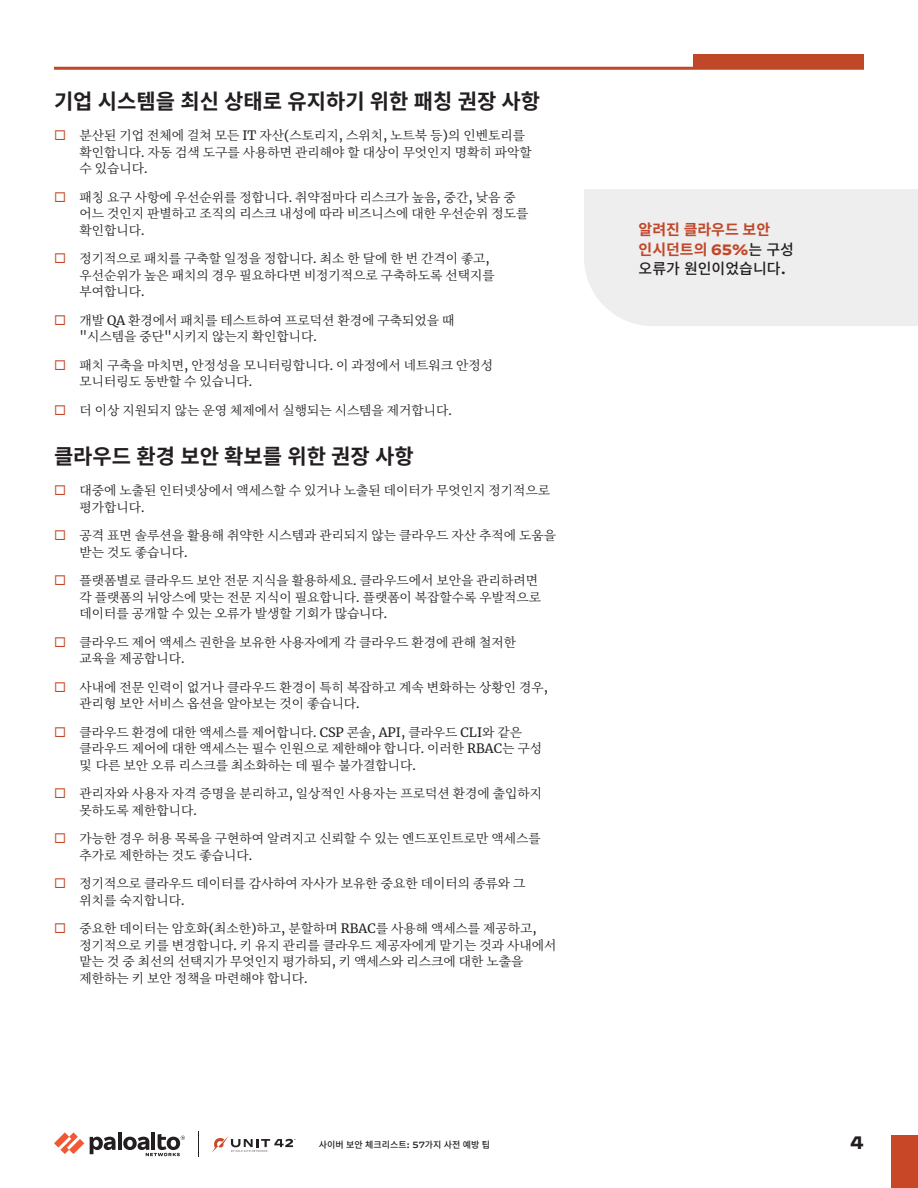
<style>
.page{position:relative;width:918px;height:1188px;background:#fff}
.page>*{position:absolute;margin:0;border:0;box-sizing:border-box;transform-origin:0 0}
.t1{font:700 21px "Noto Sans KR";color:#231f20}
.t2{font:700 18px "Decimal";color:#231f20}
.body-text{font:700 15px/19.5px "Noto Sans KR";color:#c14729}
.bullet-list{font:12.75px/16.5px "Noto Serif KR";color:#231f20}
.t3{font:500 9px "Noto Sans KR";color:#231f20}
.s1{color:#c14729}
.s2{font-family:"Merriweather"}
.s3{font-family:"Decimal"}
.s4{font-weight:500;color:#231f20}
.s5{font-family:"Decimal";font-weight:500;color:#231f20}
</style>
<div class="page">
<div style="left:891px;top:1136px;width:27px;height:52px;background:#c74726"></div>
<div style="left:693px;top:54px;width:171px;height:14px;background:#c14729"></div>
<hr style="left:54px;top:67px;width:810px;height:3px;background:#c14729">
<svg style="left:54px;top:1132px;width:30px;height:22px"></svg>
<hr style="left:118px;top:1132px;width:4px;height:18px;background:#231f20">
<svg style="left:90px;top:1137px;width:26px;height:17px"></svg>
<hr style="left:152px;top:1132px;width:3px;height:18px;background:#231f20">
<svg style="left:123px;top:1134px;width:62px;height:22px"></svg>
<svg style="left:198px;top:1132px;width:1px;height:25px"></svg>
<svg style="left:212px;top:1136px;width:84px;height:17px"></svg>
<div style="left:584px;top:189px;width:334px;height:137px;background:#eee"></div>
<p class="t1" style="left:54px;top:89px;width:488px">기업 시스템을 최신 상태로 유지하기 위한 패칭 권장 사항</p>
<p class="bullet-list" style="left:80px;top:127px;width:454px;text-indent:-26px"><span class="s1">◻</span> 분산된 기업 전체에 걸쳐 모든 <span class="s2">IT</span> 자산<span class="s2">(</span>스토리지<span class="s2">,</span> 스위치<span class="s2">,</span> 노트북 등<span class="s2">)</span>의 인벤토리를 확인합니다<span class="s2">.</span> 자동 검색 도구를 사용하면 관리해야 할 대상이 무엇인지 명확히 파악할 수 있습니다<span class="s2">.</span></p>
<p class="bullet-list" style="left:80px;top:189px;width:450px;text-indent:-26px"><span class="s1">◻</span> 패칭 요구 사항에 우선순위를 정합니다<span class="s2">.</span> 취약점마다 리스크가 높음<span class="s2">,</span> 중간<span class="s2">,</span> 낮음 중 어느 것인지 판별하고 조직의 리스크 내성에 따라 비즈니스에 대한 우선순위 정도를 확인합니다<span class="s2">.</span></p>
<p class="bullet-list" style="left:80px;top:250px;width:417px;text-indent:-26px"><span class="s1">◻</span> 정기적으로 패치를 구축할 일정을 정합니다<span class="s2">.</span> 최소 한 달에 한 번 간격이 좋고<span class="s2">, </span>우선순위가 높은 패치의 경우 필요하다면 비정기적으로 구축하도록 선택지를 부여합니다<span class="s2">.</span></p>
<p class="bullet-list" style="left:80px;top:312px;width:376px;text-indent:-26px"><span class="s1">◻</span> 개발 <span class="s2">QA</span> 환경에서 패치를 테스트하여 프로덕션 환경에 구축되었을 때 <span class="s2">"</span>시스템을 중단<span class="s2">"</span>시키지 않는지 확인합니다<span class="s2">.</span></p>
<p class="bullet-list" style="left:80px;top:357px;width:415px;text-indent:-26px"><span class="s1">◻</span> 패치 구축을 마치면<span class="s2">,</span> 안정성을 모니터링합니다<span class="s2">.</span> 이 과정에서 네트워크 안정성 모니터링도 동반할 수 있습니다<span class="s2">.</span></p>
<p class="bullet-list" style="left:54px;top:402px;width:399px"><span class="s1">◻</span> 더 이상 지원되지 않는 운영 체제에서 실행되는 시스템을 제거합니다<span class="s2">.</span></p>
<p class="t1" style="left:54px;top:444px;width:361px">클라우드 환경 보안 확보를 위한 권장 사항</p>
<p class="bullet-list" style="left:80px;top:483px;width:472px;text-indent:-26px"><span class="s1">◻</span> 대중에 노출된 인터넷상에서 액세스할 수 있거나 노출된 데이터가 무엇인지 정기적으로 평가합니다<span class="s2">.</span></p>
<p class="bullet-list" style="left:80px;top:528px;width:478px;text-indent:-26px"><span class="s1">◻</span> 공격 표면 솔루션을 활용해 취약한 시스템과 관리되지 않는 클라우드 자산 추적에 도움을 받는 것도 좋습니다<span class="s2">.</span></p>
<p class="bullet-list" style="left:80px;top:573px;width:463px;text-indent:-26px"><span class="s1">◻</span> 플랫폼별로 클라우드 보안 전문 지식을 활용하세요<span class="s2">.</span> 클라우드에서 보안을 관리하려면 각 플랫폼의 뉘앙스에 맞는 전문 지식이 필요합니다<span class="s2">.</span> 플랫폼이 복잡할수록 우발적으로 데이터를 공개할 수 있는 오류가 발생할 기회가 많습니다<span class="s2">.</span></p>
<p class="bullet-list" style="left:80px;top:634px;width:438px;text-indent:-26px"><span class="s1">◻</span> 클라우드 제어 액세스 권한을 보유한 사용자에게 각 클라우드 환경에 관해 철저한 교육을 제공합니다<span class="s2">.</span></p>
<p class="bullet-list" style="left:80px;top:679px;width:470px;text-indent:-26px"><span class="s1">◻</span> 사내에 전문 인력이 없거나 클라우드 환경이 특히 복잡하고 계속 변화하는 상황인 경우<span class="s2">, </span>관리형 보안 서비스 옵션을 알아보는 것이 좋습니다<span class="s2">.</span></p>
<p class="bullet-list" style="left:80px;top:724px;width:464px;text-indent:-26px"><span class="s1">◻</span> 클라우드 환경에 대한 액세스를 제어합니다<span class="s2">. CSP</span> 콘솔<span class="s2">, API,</span> 클라우드 <span class="s2">CLI</span>와 같은 클라우드 제어에 대한 액세스는 필수 인원으로 제한해야 합니다<span class="s2">.</span> 이러한 <span class="s2">RBAC</span>는 구성 및 다른 보안 오류 리스크를 최소화하는 데 필수 불가결합니다<span class="s2">.</span></p>
<p class="bullet-list" style="left:80px;top:786px;width:464px;text-indent:-26px"><span class="s1">◻</span> 관리자와 사용자 자격 증명을 분리하고<span class="s2">,</span> 일상적인 사용자는 프로덕션 환경에 출입하지 못하도록 제한합니다<span class="s2">.</span></p>
<p class="bullet-list" style="left:80px;top:831px;width:463px;text-indent:-26px"><span class="s1">◻</span> 가능한 경우 허용 목록을 구현하여 알려지고 신뢰할 수 있는 엔드포인트로만 액세스를 추가로 제한하는 것도 좋습니다<span class="s2">.</span></p>
<p class="bullet-list" style="left:80px;top:876px;width:447px;text-indent:-26px"><span class="s1">◻</span> 정기적으로 클라우드 데이터를 감사하여 자사가 보유한 중요한 데이터의 종류와 그 위치를 숙지합니다<span class="s2">.</span></p>
<p class="bullet-list" style="left:80px;top:921px;width:478px;text-indent:-26px"><span class="s1">◻</span> 중요한 데이터는 암호화<span class="s2">(</span>최소한<span class="s2">)</span>하고<span class="s2">,</span> 분할하며 <span class="s2">RBAC</span>를 사용해 액세스를 제공하고<span class="s2">, </span>정기적으로 키를 변경합니다<span class="s2">.</span> 키 유지 관리를 클라우드 제공자에게 맡기는 것과 사내에서 맡는 것 중 최선의 선택지가 무엇인지 평가하되<span class="s2">,</span> 키 액세스와 리스크에 대한 노출을 제한하는 키 보안 정책을 마련해야 합니다<span class="s2">.</span></p>
<p class="body-text" style="left:639px;top:221px;width:157px">알려진 클라우드 보안 인시던트의 <span class="s3">65%</span><span class="s4">는 구성 오류가 원인이었습니다</span><span class="s5">.</span></p>
<p class="t3" style="left:319px;top:1140px;width:173px">사이버 보안 체크리스트<span class="s3">: 57</span>가지 사전 예방 팁</p>
<h2 class="t2" style="left:850px;top:1132px;width:15px">4</h2>
</div>
